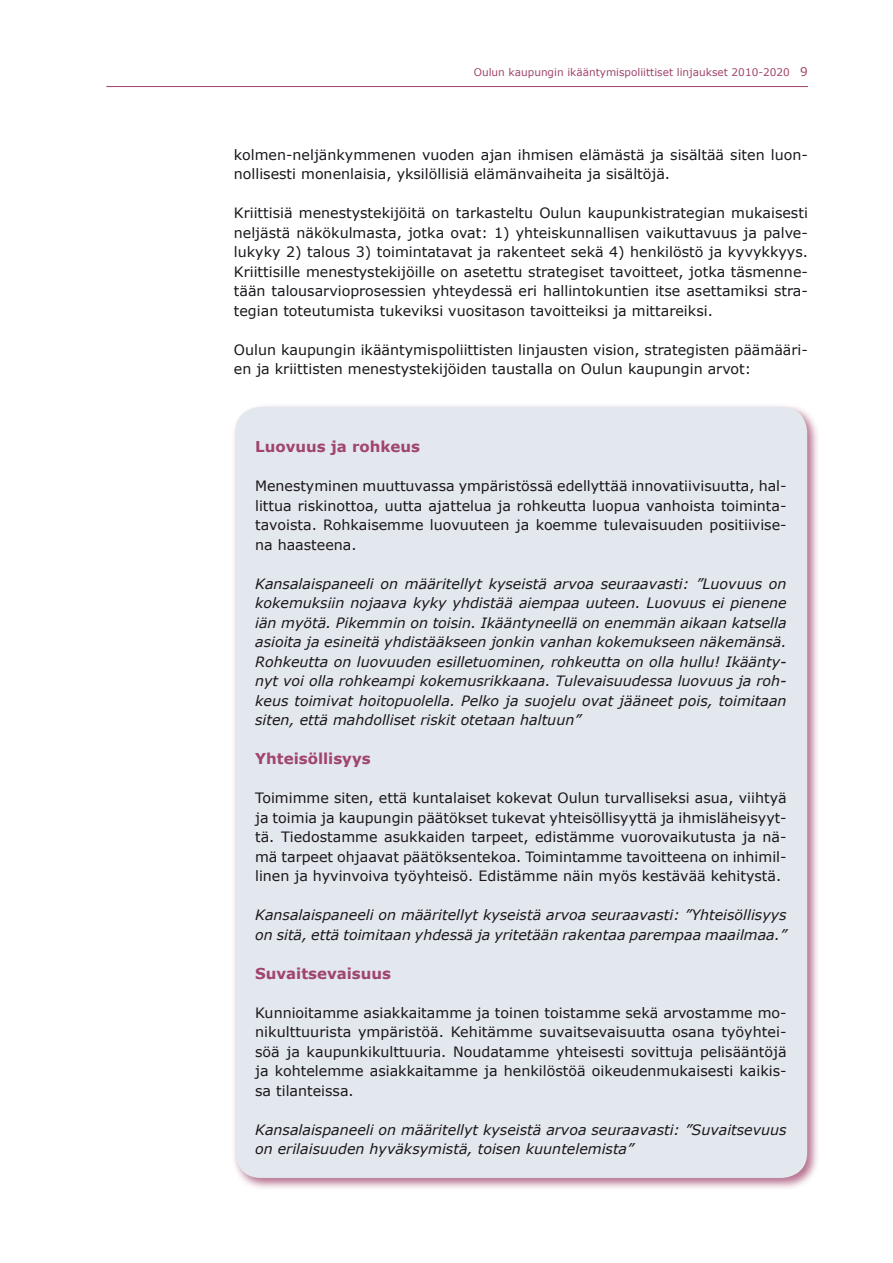
<style>
.page{position:relative;width:893px;height:1263px;background:#fff}
.page>*{position:absolute;margin:0;border:0;box-sizing:border-box;transform-origin:0 0}
.t1{font:700 15px "Verdana";color:#a0456c}
.t2{font:14.25px/19.5px "Verdana";color:#1a171c;text-align:justify}
.t3{font:italic 14.25px/19.5px "Verdana";color:#1a171c}
.t4{font:10.5px "Verdana";color:#a0456c}
.s1{font-size:12px}
</style>
<div class="page">
<hr style="left:106px;top:86px;width:702px;height:1px;background:#a0456c">
<div style="left:231px;top:403px;width:589px;height:787px;background:#a0456c;opacity:.75"></div>
<div style="left:235px;top:407px;width:572px;height:771px;background:#e3e7ee;border-radius:26px"></div>
<p class="t4" style="left:474px;top:65px;width:336px">Oulun kaupungin ikääntymispoliittiset linjaukset 2010-2020 <span class="s1">9</span></p>
<p class="t2" style="left:234px;top:144px;width:576px">kolmen-neljänkymmenen vuoden ajan ihmisen elämästä ja sisältää siten luon&shy;nollisesti monenlaisia, yksilöllisiä elämänvaiheita ja sisältöjä.</p>
<p class="t2" style="left:234px;top:203px;width:576px">Kriittisiä menestystekijöitä on tarkasteltu Oulun kaupunkistrategian mukaisesti neljästä näkökulmasta, jotka ovat: 1) yhteiskunnallisen vaikuttavuus ja palve&shy;lukyky 2) talous 3) toimintatavat ja rakenteet sekä 4) henkilöstö ja kyvykkyys.<br>Kriittisille menestystekijöille on asetettu strategiset tavoitteet, jotka täsmenne&shy;tään talousarvioprosessien yhteydessä eri hallintokuntien itse asettamiksi stra&shy;tegian toteutumista tukeviksi vuositason tavoitteiksi ja mittareiksi.</p>
<p class="t2" style="left:234px;top:339px;width:576px">Oulun kaupungin ikääntymispoliittisten linjausten vision, strategisten päämääri&shy;en ja kriittisten menestystekijöiden taustalla on Oulun kaupungin arvot:</p>
<p class="t1" style="left:255px;top:437px;width:166px">Luovuus ja rohkeus</p>
<p class="t2" style="left:255px;top:476px;width:533px">Menestyminen muuttuvassa ympäristössä edellyttää innovatiivisuutta, hal&shy;littua riskinottoa, uutta ajattelua ja rohkeutta luopua vanhoista toiminta&shy;tavoista. Rohkaisemme luovuuteen ja koemme tulevaisuuden positiivise&shy;na haasteena.</p>
<p class="t3" style="left:255px;top:573px;width:533px;text-align:justify">Kansalaispaneeli on määritellyt kyseistä arvoa seuraavasti: ”Luovuus on kokemuksiin nojaava kyky yhdistää aiempaa uuteen. Luovuus ei pienene iän myötä. Pikemmin on toisin. Ikääntyneellä on enemmän aikaan katsella asioita ja esineitä yhdistääkseen jonkin vanhan kokemukseen näkemänsä.<br>Rohkeutta on luovuuden esilletuominen, rohkeutta on olla hullu! Ikäänty&shy;nyt voi olla rohkeampi kokemusrikkaana. Tulevaisuudessa luovuus ja roh&shy;keus toimivat hoitopuolella. Pelko ja suojelu ovat jääneet pois, toimitaan siten, että mahdolliset riskit otetaan haltuun”</p>
<p class="t1" style="left:255px;top:749px;width:117px">Yhteisöllisyys</p>
<p class="t2" style="left:255px;top:788px;width:533px">Toimimme siten, että kuntalaiset kokevat Oulun turvalliseksi asua, viihtyä ja toimia ja kaupungin päätökset tukevat yhteisöllisyyttä ja ihmisläheisyyt&shy;tä. Tiedostamme asukkaiden tarpeet, edistämme vuorovaikutusta ja nä&shy;mä tarpeet ohjaavat päätöksentekoa. Toimintamme tavoitteena on inhimil&shy;linen ja hyvinvoiva työyhteisö. Edistämme näin myös kestävää kehitystä.</p>
<p class="t3" style="left:255px;top:905px;width:533px">Kansalaispaneeli on määritellyt kyseistä arvoa seuraavasti: ”Yhteisöllisyys on sitä, että toimitaan yhdessä ja yritetään rakentaa parempaa maailmaa.”</p>
<p class="t1" style="left:255px;top:964px;width:137px">Suvaitsevaisuus</p>
<p class="t2" style="left:255px;top:1002px;width:533px">Kunnioitamme asiakkaitamme ja toinen toistamme sekä arvostamme mo&shy;nikulttuurista ympäristöä. Kehitämme suvaitsevaisuutta osana työyhtei&shy;söä ja kaupunkikulttuuria. Noudatamme yhteisesti sovittuja pelisääntöjä ja kohtelemme asiakkaitamme ja henkilöstöä oikeudenmukaisesti kaikis&shy;sa tilanteissa.</p>
<p class="t3" style="left:255px;top:1119px;width:533px">Kansalaispaneeli on määritellyt kyseistä arvoa seuraavasti: ”Suvaitsevuus on erilaisuuden hyväksymistä, toisen kuuntelemista”</p>
</div>
